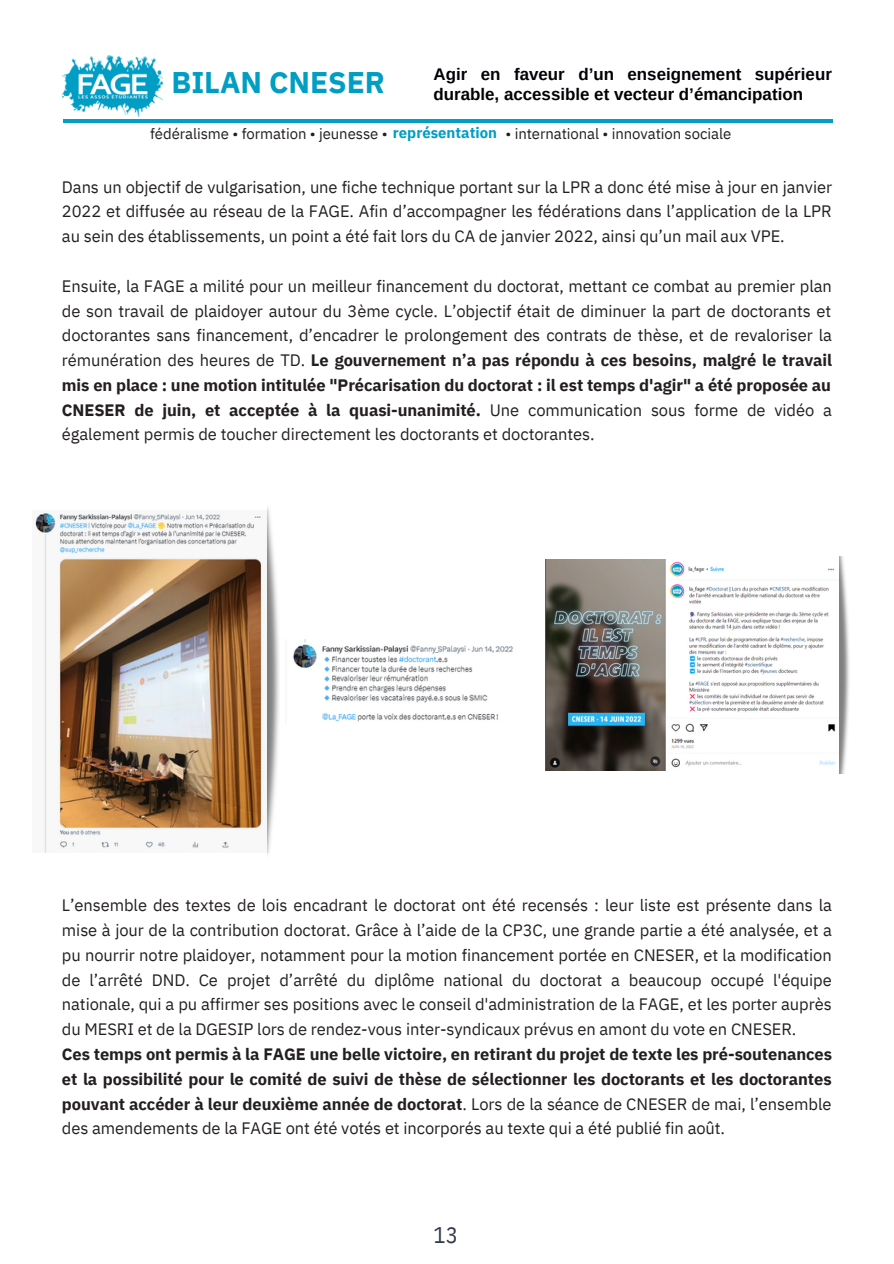
<style>
.page{position:relative;width:894px;height:1264px;background:#fff}
.page>*{position:absolute;margin:0;border:0;box-sizing:border-box;transform-origin:0 0}
.t1{font:700 29.85px "IBM Plex Sans";color:#019ec3}
.t2{font:22.5px "IBM Plex Sans Cond";color:#32394b}
.t3{font:700 16.95px/20.2px "Arimo";color:#000205}
.t4{font:16.5px/24.8px "IBM Plex Sans";letter-spacing:-.005em;color:#231f20;text-align:justify}
.t5{font:700 16.5px/24.8px "IBM Plex Sans";letter-spacing:-.005em;color:#231f20;text-align:justify}
.t6{font:14.85px "IBM Plex Sans";letter-spacing:-.005em;color:#231f20}
.s1{font-weight:700;color:#009ec5}
.s2{font-weight:700}
.s3{font-weight:400}
</style>
<div class="page">
<img style="left:545px;top:559px;width:291px;height:211px">
<img style="left:839px;top:556px;width:10px;height:217px">
<hr style="left:63px;top:120px;width:768px;height:3px;background:#009fc3">
<img style="left:62px;top:55px;width:101px;height:62px">
<img style="left:35px;top:510px;width:233px;height:342px">
<img style="left:293px;top:639px;width:220px;height:83px">
<img style="left:268px;top:508px;width:11px;height:346px">
<p class="t1" style="left:171px;top:62px;width:215px">BILAN CNESER</p>
<p class="t3" style="left:433px;top:64px;width:400px">Agir en faveur d’un enseignement supérieur durable, accessible et vecteur d’émancipation</p>
<p class="t6" style="left:150px;top:123px;width:348px">fédéralisme • formation • jeunesse • <span class="s1">représentation</span></p>
<p class="t6" style="left:505px;top:123px;width:227px">• international • innovation sociale</p>
<p class="t4" style="left:62px;top:174px;width:771px">Dans un objectif de vulgarisation, une fiche technique portant sur la LPR a donc été mise à jour en janvier 2022 et diffusée au réseau de la FAGE. Afin d’accompagner les fédérations dans l’application de la LPR au sein des établissements, un point a été fait lors du CA de janvier 2022, ainsi qu’un mail aux VPE.</p>
<p class="t4" style="left:62px;top:273px;width:771px">Ensuite, la FAGE a milité pour un meilleur financement du doctorat, mettant ce combat au premier plan de son travail de plaidoyer autour du 3ème cycle. L’objectif était de diminuer la part de doctorants et doctorantes sans financement, d’encadrer le prolongement des contrats de thèse, et de revaloriser la rémunération des heures de TD. <span class="s2">Le gouvernement n’a pas répondu à ces besoins, malgré le travail mis en place : une motion intitulée "Précarisation du doctorat : il est temps d'agir" a été proposée au CNESER de juin, et acceptée à la quasi-unanimité.</span> Une communication sous forme de vidéo a également permis de toucher directement les doctorants et doctorantes.</p>
<p class="t4" style="left:62px;top:892px;width:771px">L’ensemble des textes de lois encadrant le doctorat ont été recensés : leur liste est présente dans la mise à jour de la contribution doctorat. Grâce à l’aide de la CP3C, une grande partie a été analysée, et a pu nourrir notre plaidoyer, notamment pour la motion financement portée en CNESER, et la modification de l’arrêté DND. Ce projet d’arrêté du diplôme national du doctorat a beaucoup occupé l'équipe nationale, qui a pu affirmer ses positions avec le conseil d'administration de la FAGE, et les porter auprès du MESRI et de la DGESIP lors de rendez-vous inter-syndicaux prévus en amont du vote en CNESER.</p>
<p class="t5" style="left:62px;top:1041px;width:771px">Ces temps ont permis à la FAGE une belle victoire, en retirant du projet de texte les pré-soutenances et la possibilité pour le comité de suivi de thèse de sélectionner les doctorants et les doctorantes pouvant accéder à leur deuxième année de doctorat<span class="s3">. Lors de la séance de CNESER de mai, l’ensemble des amendements de la FAGE ont été votés et incorporés au texte qui a été publié fin août.</span></p>
<p class="t2" style="left:433px;top:1219px;width:26px">13</p>
</div>
